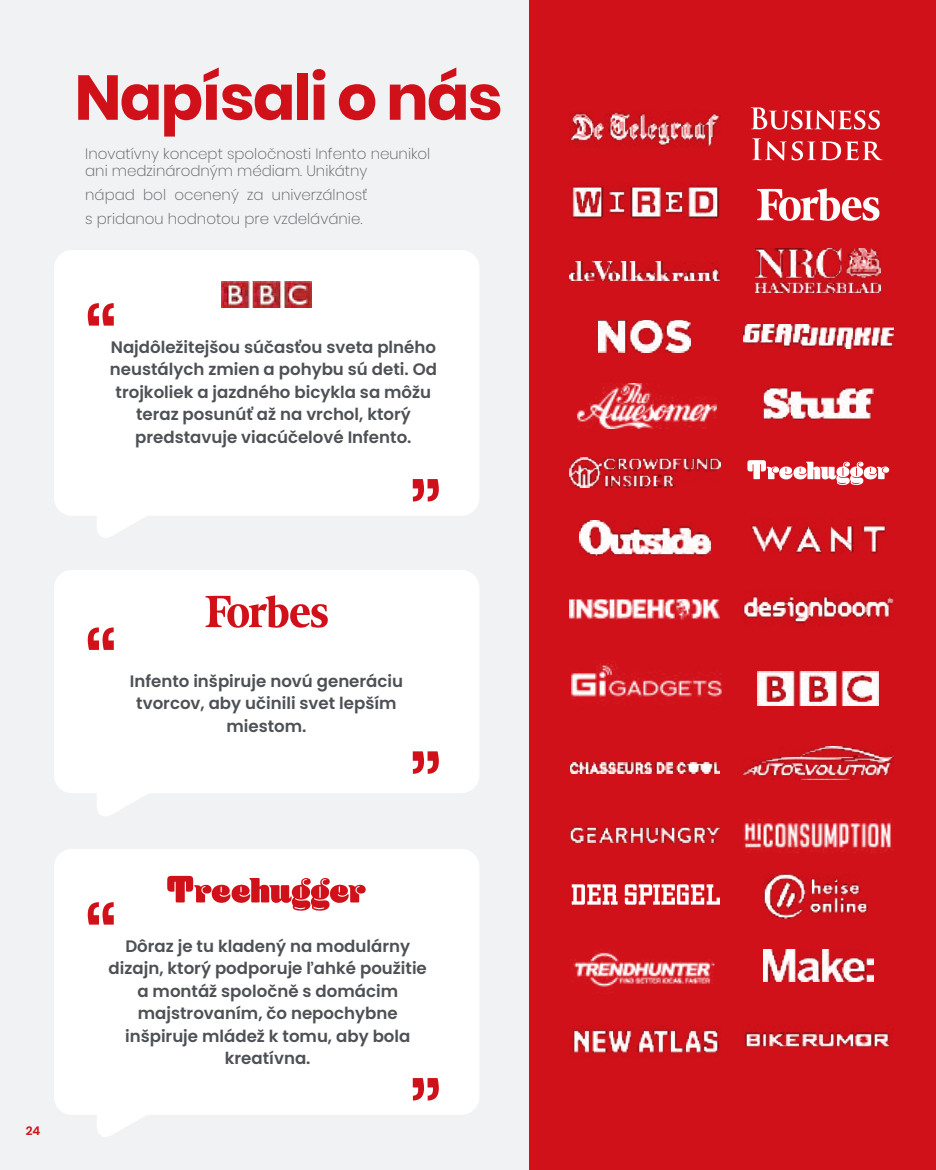
<style>
.page{position:relative;width:936px;height:1170px;background:#fff}
.page>*{position:absolute;margin:0;border:0;box-sizing:border-box;transform-origin:0 0}
.t1{font:700 63px "Poppins";letter-spacing:-.03em;color:#d1111a}
.t2{font:600 16.65px/22.5px "Poppins";color:#4d5054;text-align:center}
.t3{font:200 15px/24px "Poppins";color:#5a5b5f;text-align:justify}
.t4{font:600 12px "Poppins";color:#d1111a}
</style>
<div class="page">
<div style="left:0;top:0;width:538px;height:1169px;background:#f0f2f3"></div>
<svg style="left:97px;top:793px;width:51px;height:23px"></svg>
<svg style="left:97px;top:516px;width:48px;height:22px"></svg>
<svg style="left:97px;top:1114px;width:81px;height:23px"></svg>
<div style="left:54px;top:250px;width:425px;height:266px;background:#fff;border-radius:18px"></div>
<div style="left:54px;top:848px;width:425px;height:266px;background:#fff;border-radius:18px"></div>
<div style="left:54px;top:570px;width:425px;height:223px;background:#fff;border-radius:18px"></div>
<svg style="left:88px;top:303px;width:26px;height:22px"></svg>
<svg style="left:88px;top:902px;width:26px;height:22px"></svg>
<svg style="left:88px;top:627px;width:26px;height:23px"></svg>
<svg style="left:413px;top:479px;width:26px;height:22px"></svg>
<svg style="left:413px;top:1078px;width:26px;height:22px"></svg>
<svg style="left:413px;top:751px;width:26px;height:22px"></svg>
<svg style="left:205px;top:595px;width:123px;height:32px"></svg>
<div style="left:529px;top:0;width:406px;height:1169px;background:#d1111a"></div>
<img style="left:743px;top:746px;width:150px;height:33px">
<img style="left:757px;top:671px;width:121px;height:34px">
<img style="left:742px;top:1025px;width:150px;height:23px">
<img style="left:570px;top:762px;width:149px;height:11px">
<img style="left:569px;top:457px;width:151px;height:30px">
<img style="left:743px;top:324px;width:150px;height:24px">
<img style="left:570px;top:826px;width:149px;height:16px">
<img style="left:579px;top:520px;width:131px;height:35px">
<img style="left:763px;top:387px;width:110px;height:33px">
<img style="left:569px;top:112px;width:151px;height:35px">
<img style="left:577px;top:383px;width:139px;height:45px">
<img style="left:570px;top:950px;width:145px;height:37px">
<img style="left:569px;top:262px;width:150px;height:18px">
<img style="left:750px;top:520px;width:135px;height:34px">
<img style="left:572px;top:183px;width:147px;height:36px">
<img style="left:571px;top:660px;width:150px;height:41px">
<img style="left:763px;top:873px;width:104px;height:45px">
<img style="left:743px;top:819px;width:150px;height:33px">
<img style="left:569px;top:599px;width:150px;height:20px">
<img style="left:763px;top:949px;width:110px;height:32px">
<img style="left:570px;top:1025px;width:150px;height:30px">
<img style="left:598px;top:320px;width:93px;height:32px">
<img style="left:755px;top:249px;width:125px;height:44px">
<img style="left:743px;top:591px;width:150px;height:34px">
<svg style="left:757px;top:188px;width:122px;height:33px"></svg>
<svg style="left:750px;top:107px;width:132px;height:53px"></svg>
<svg style="left:571px;top:884px;width:149px;height:20px"></svg>
<img style="left:221px;top:282px;width:90px;height:26px">
<svg style="left:747px;top:460px;width:142px;height:25px"></svg>
<svg style="left:167px;top:875px;width:199px;height:35px"></svg>
<h1 class="t1" style="left:74px;top:61px;width:429px">Napísali o nás</h1>
<p class="t3" style="left:85px;top:159px;width:284px">ani medzinárodným médiam. Unikátny nápad bol ocenený za univerzálnosť s pridanou hodnotou pre vzdelávánie.</p>
<p class="t3" style="left:85px;top:142px;width:346px">Inovatívny koncept spoločnosti Infento neunikol</p>
<p class="t2" style="left:110px;top:336px;width:328px">Najdôležitejšou súčasťou sveta plného neustálych zmien a pohybu sú deti. Od trojkoliek a jazdného bicykla sa môžu teraz posunúť až na vrchol, ktorý predstavuje viacúčelové Infento.</p>
<p class="t2" style="left:130px;top:669px;width:275px">Infento inšpiruje novú generáciu tvorcov, aby učinili svet lepším miestom.</p>
<p class="t4" style="left:26px;top:1123px;width:16px">24</p>
<p class="t2" style="left:109px;top:934px;width:320px">Dôraz je tu kladený na modulárny dizajn, ktorý podporuje ľahké použitie a montáž spoločně s domácim majstrovaním, čo nepochybne inšpiruje mládež k tomu, aby bola kreatívna.</p>
</div>
